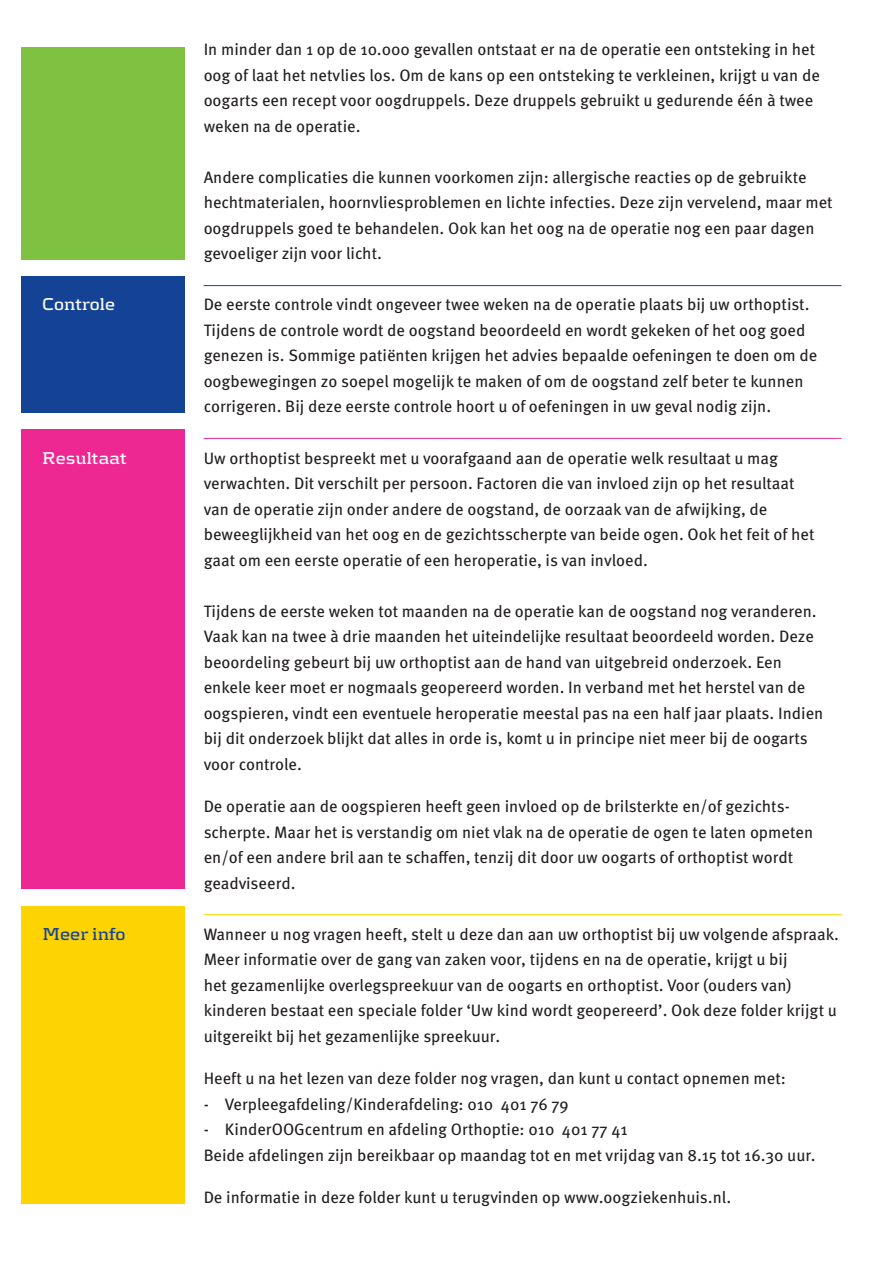
<style>
.page{position:relative;width:893px;height:1263px;background:#fff}
.page>*{position:absolute;margin:0;border:0;box-sizing:border-box;transform-origin:0 0}
.t1{font:700 18px "Kontrapunkt";color:#144396}
.t2{font:700 17.85px "Kontrapunkt";color:#fff}
.t3{font:16.5px/25.5px "Meta Pro";color:#231f20}
</style>
<div class="page">
<div style="left:21px;top:276px;width:164px;height:136px;background:#144396"></div>
<hr style="left:204px;top:285px;width:637px;height:1px;background:#144396">
<div style="left:21px;top:429px;width:164px;height:460px;background:#ed2893"></div>
<hr style="left:204px;top:438px;width:637px;height:1px;background:#ed2893">
<div style="left:21px;top:906px;width:164px;height:297px;background:#fed304"></div>
<hr style="left:204px;top:914px;width:638px;height:1px;background:#fed304">
<div style="left:21px;top:47px;width:164px;height:213px;background:#7fc241"></div>
<p class="t2" style="left:42px;top:294px;width:74px">Controle</p>
<p class="t2" style="left:42px;top:447px;width:86px">Resultaat</p>
<p class="t1" style="left:43px;top:923px;width:84px">Meer info</p>
<p class="t3" style="left:204px;top:37px;width:618px">In minder dan 1 op de 10.000 gevallen ontstaat er na de operatie een ontsteking in het oog of laat het netvlies los. Om de kans op een ontsteking te verkleinen, krijgt u van de oogarts een recept voor oogdruppels. Deze druppels gebruikt u gedurende één à twee weken na de operatie.</p>
<p class="t3" style="left:204px;top:164px;width:630px">Andere complicaties die kunnen voorkomen zijn: allergische reacties op de gebruikte hechtmaterialen, hoornvliesproblemen en lichte infecties. Deze zijn vervelend, maar met oogdruppels goed te behandelen. Ook kan het oog na de operatie nog een paar dagen gevoeliger zijn voor licht.</p>
<p class="t3" style="left:204px;top:292px;width:615px">De eerste controle vindt ongeveer twee weken na de operatie plaats bij uw orthoptist.<br>Tijdens de controle wordt de oogstand beoordeeld en wordt gekeken of het oog goed genezen is. Sommige patiënten krijgen het advies bepaalde oefeningen te doen om de oogbewegingen zo soepel mogelijk te maken of om de oogstand zelf beter te kunnen corrigeren. Bij deze eerste controle hoort u of oefeningen in uw geval nodig zijn.</p>
<p class="t3" style="left:204px;top:445px;width:612px">Uw orthoptist bespreekt met u voorafgaand aan de operatie welk resultaat u mag verwachten. Dit verschilt per persoon. Factoren die van invloed zijn op het resultaat van de operatie zijn onder andere de oogstand, de oorzaak van de afwijking, de beweeglijkheid van het oog en de gezichtsscherpte van beide ogen. Ook het feit of het gaat om een eerste operatie of een heroperatie, is van invloed.</p>
<p class="t3" style="left:204px;top:598px;width:621px">Tijdens de eerste weken tot maanden na de operatie kan de oogstand nog veranderen.<br>Vaak kan na twee à drie maanden het uiteindelijke resultaat beoordeeld worden. Deze beoordeling gebeurt bij uw orthoptist aan de hand van uitgebreid onderzoek. Een enkele keer moet er nogmaals geopereerd worden. In verband met het herstel van de oogspieren, vindt een eventuele heroperatie meestal pas na een half jaar plaats. Indien bij dit onderzoek blijkt dat alles in orde is, komt u in principe niet meer bij de oogarts voor controle.</p>
<p class="t3" style="left:204px;top:794px;width:611px">De operatie aan de oogspieren heeft geen invloed op de brilsterkte en/of gezichts&shy;scherpte. Maar het is verstandig om niet vlak na de operatie de ogen te laten opmeten en/of een andere bril aan te schaffen, tenzij dit door uw oogarts of orthoptist wordt geadviseerd.</p>
<p class="t3" style="left:204px;top:921px;width:637px">Wanneer u nog vragen heeft, stelt u deze dan aan uw orthoptist bij uw volgende afspraak.<br>Meer informatie over de gang van zaken voor, tijdens en na de operatie, krijgt u bij<br>het gezamenlijke overlegspreekuur van de oogarts en orthoptist. Voor (ouders van) kinderen bestaat een speciale folder ‘Uw kind wordt geopereerd’. Ook deze folder krijgt u uitgereikt bij het gezamenlijke spreekuur.</p>
<p class="t3" style="left:204px;top:1066px;width:584px">Heeft u na het lezen van deze folder nog vragen, dan kunt u contact opnemen met:</p>
<p class="t3" style="left:204px;top:1091px;width:366px">- Verpleegafdeling/Kinderafdeling: 010 401 76 79</p>
<p class="t3" style="left:204px;top:1117px;width:425px">- KinderOOGcentrum en afdeling Orthoptie: 010 401 77 41</p>
<p class="t3" style="left:204px;top:1142px;width:614px">Beide afdelingen zijn bereikbaar op maandag tot en met vrijdag van 8.15 tot 16.30 uur.</p>
<p class="t3" style="left:204px;top:1185px;width:529px">De informatie in deze folder kunt u terugvinden op www.oogziekenhuis.nl.</p>
</div>
